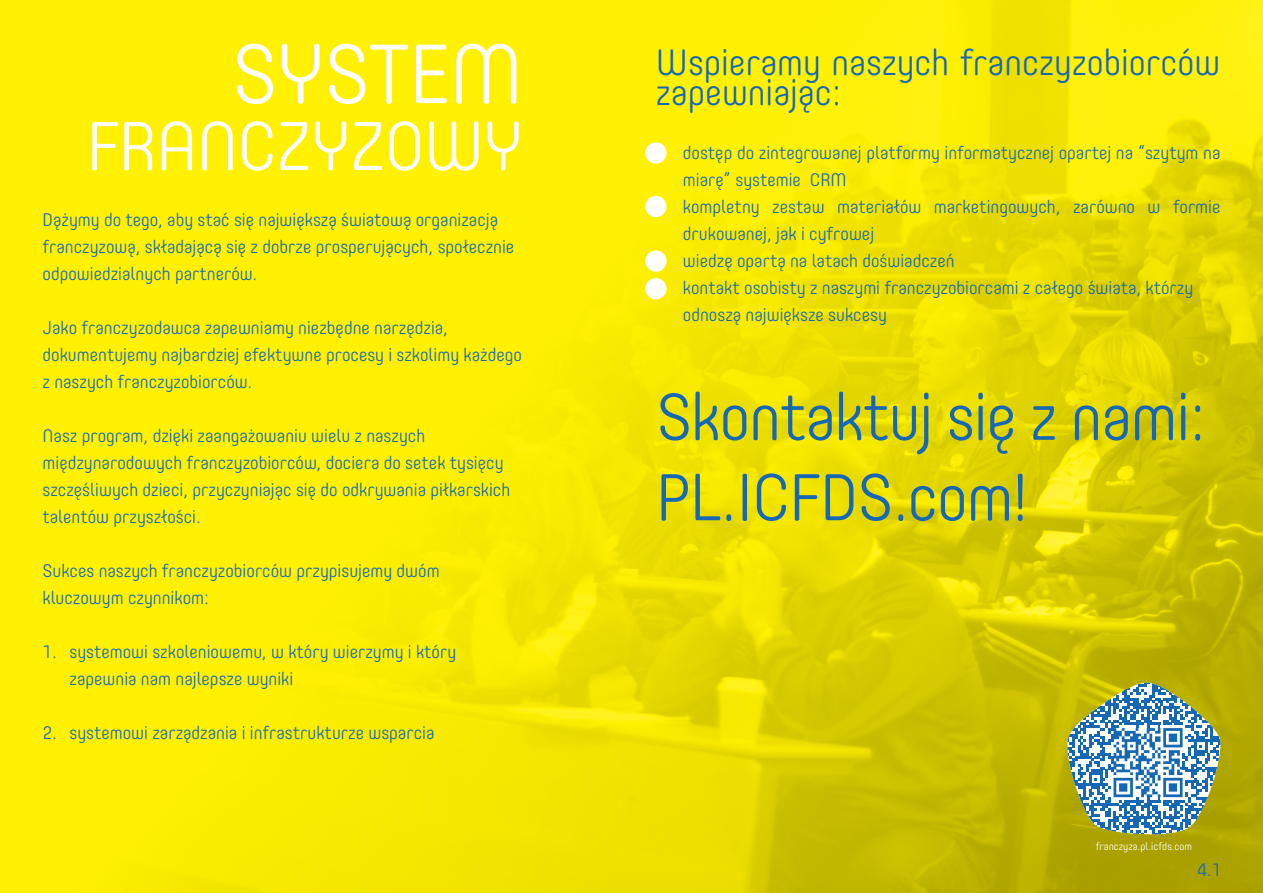
<style>
.page{position:relative;width:1263px;height:893px;background:#fff}
.page>*{position:absolute;margin:0;border:0;box-sizing:border-box;transform-origin:0 0}
.t1{font:300 82.95px "Core Mellow 35";letter-spacing:-.02em;color:#fff}
.t2{font:300 67.95px "Core Mellow 35";letter-spacing:-.02em;color:#fff}
.t3{font:300 65.4px/80.4px "Core Mellow 35";letter-spacing:-.02em;color:#1768b4}
.t4{font:300 36px/30px "Core Mellow 35";color:#1768b4}
.t5{font:300 18px/27px "Core Mellow 35";color:#1768b4}
.t6{font:300 10.5px "Core Mellow 35";color:#fff}
</style>
<div class="page">
<img style="left:0;top:0;width:1263px;height:893px">
<div style="left:645px;top:142px;width:21px;height:22px;background:#fff;border-radius:50%"></div>
<div style="left:645px;top:196px;width:21px;height:21px;background:#fff;border-radius:50%"></div>
<svg style="left:1067px;top:683px;width:154px;height:151px"></svg>
<div style="left:645px;top:250px;width:21px;height:22px;background:#fff;border-radius:50%"></div>
<div style="left:645px;top:278px;width:21px;height:21px;background:#fff;border-radius:50%"></div>
<h1 class="t1" style="left:231px;top:11px;width:293px">SYSTEM</h1>
<h2 class="t2" style="left:86px;top:95px;width:438px">FRANCZYZOWY</h2>
<p class="t5" style="left:43px;top:205px;width:473px">Dążymy do tego, aby stać się największą światową organizacją franczyzową, składającą się z dobrze prosperujących, społecznie odpowiedzialnych partnerów.</p>
<p class="t5" style="left:43px;top:313px;width:481px">Jako franczyzodawca zapewniamy niezbędne narzędzia, dokumentujemy najbardziej efektywne procesy i szkolimy każdego z naszych franczyzobiorców.</p>
<p class="t5" style="left:43px;top:421px;width:469px">Nasz program, dzięki zaangażowaniu wielu z naszych międzynarodowych franczyzobiorców, dociera do setek tysięcy szczęśliwych dzieci, przyczyniając się do odkrywania piłkarskich talentów przyszłości.</p>
<p class="t5" style="left:43px;top:556px;width:399px">Sukces naszych franczyzobiorców przypisujemy dwóm kluczowym czynnikom:</p>
<p class="t5" style="left:70px;top:637px;width:388px;text-indent:-27px">1. systemowi szkoleniowemu, w który wierzymy i który zapewnia nam najlepsze wyniki</p>
<p class="t5" style="left:43px;top:718px;width:393px">2. systemowi zarządzania i infrastrukturze wsparcia</p>
<h3 class="t4" style="left:656px;top:45px;width:566px">Wspieramy naszych franczyzobiorców zapewniając:</h3>
<p class="t5" style="left:683px;top:138px;width:539px;text-indent:-27px">• dostęp do zintegrowanej platformy informatycznej opartej na “szytym na miarę” systemie CRM</p>
<p class="t5" style="left:683px;top:192px;width:539px;text-indent:-27px">• kompletny zestaw materiałów marketingowych, zarówno w formie drukowanej, jak i cyfrowej</p>
<p class="t5" style="left:683px;top:246px;width:512px;text-indent:-27px">• wiedzę opartą na latach doświadczeń<br>kontakt osobisty z naszymi franczyzobiorcami z całego świata, którzy odnoszą największe sukcesy</p>
<h3 class="t3" style="left:656px;top:373px;width:552px">Skontaktuj się z nami:<br>PL.ICFDS.com!</h3>
<p class="t6" style="left:1096px;top:839px;width:98px">franczyza.pl.icfds.com</p>
<p class="t5" style="left:1197px;top:855px;width:26px">4.1</p>
</div>
